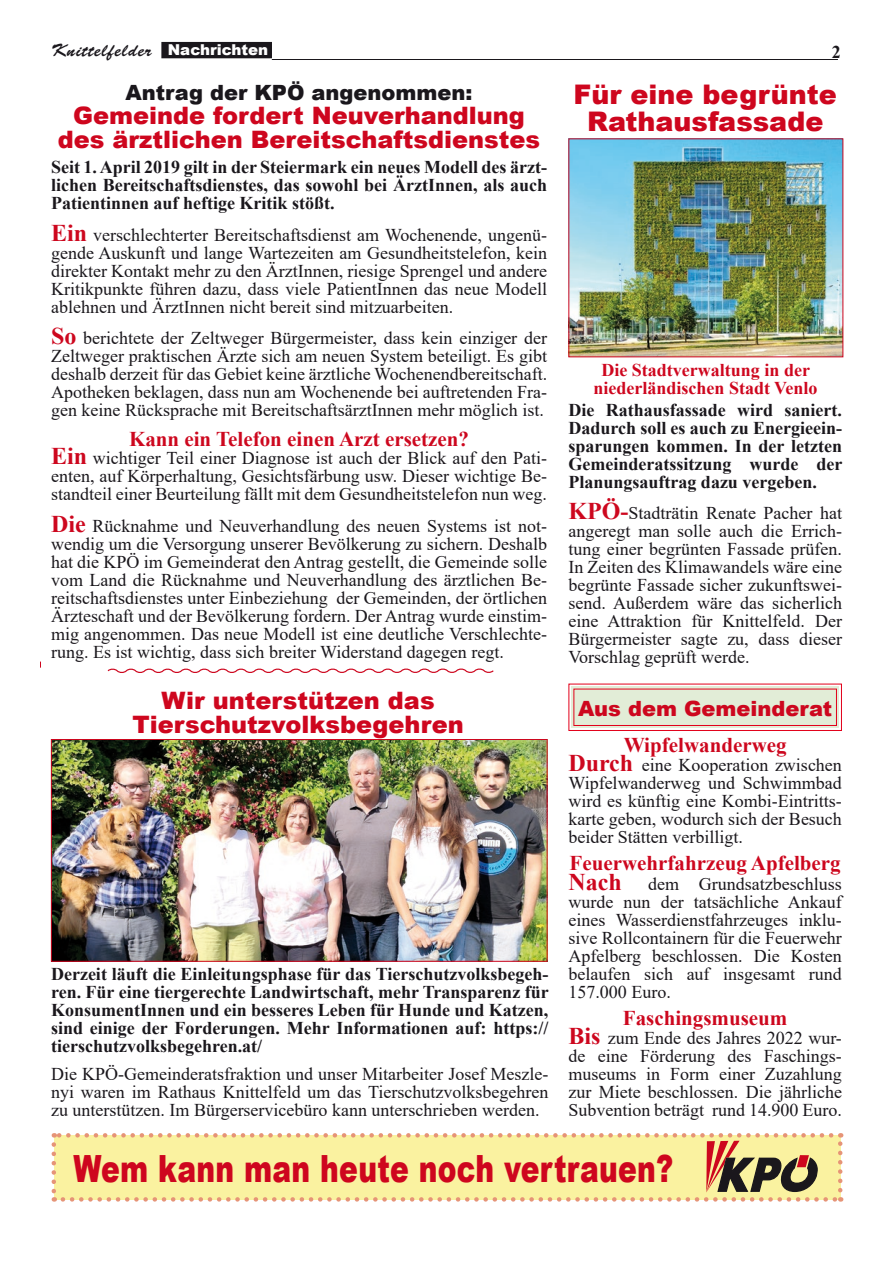
<style>
.page{position:relative;width:893px;height:1263px;background:#fff}
.page>*{position:absolute;margin:0;border:0;box-sizing:border-box;transform-origin:0 0}
.t1{font:900 37.5px "Arial";letter-spacing:.01em;color:#ce061e;scale:.75 1}
.t2{font:900 27px "Arial";color:#ce061e}
.t3{font:900 24px/24px "Arial";color:#ce061e;text-align:center}
.t4{font:700 21px "Times New Roman";color:#cd071e}
.t5{font:900 21px "Arial";color:#1a171c}
.t6{font:900 21px "Arial";color:#cd071e}
.t7{font:18px/18px "Times New Roman";color:#1a171c;text-align:justify}
.t8{font:700 18px/18px "Times New Roman";color:#1a171c;text-align:justify}
.t9{font:700 18px "Times New Roman";color:#ce061e}
.t10{font:18px "Brush Script Std";letter-spacing:.05em;color:#1a171c}
.t11{font:900 15px "Arial";color:#fff}
.s1{font-weight:700;font-size:24px;color:#cd071e}
</style>
<div class="page">
<div style="left:162px;top:42px;width:109px;height:16px;background:#1a171c"></div>
<hr style="left:272px;top:59px;width:566px;height:1px;background:#1a171c">
<svg style="left:52px;top:1133px;width:790px;height:68px;background:#f0e29a"></svg>
<img style="left:53px;top:741px;width:492px;height:219px">
<div style="left:51px;top:739px;width:496px;height:223px;border:1px solid #ce061e"></div>
<svg style="left:107px;top:668px;width:387px;height:5px"></svg>
<img style="left:570px;top:140px;width:271px;height:215px">
<svg style="left:568px;top:683px;width:274px;height:48px;background:#e5e2d1"></svg>
<div style="left:573px;top:688px;width:264px;height:38px;border:1px solid #e2001a"></div>
<p class="t10" style="left:51px;top:40px;width:102px">Knittelfelder</p>
<p class="t8" style="left:832px;top:42px;width:10px">2</p>
<p class="t11" style="left:168px;top:39px;width:102px">Nachrichten</p>
<p class="t5" style="left:125px;top:78px;width:349px">Antrag der KPÖ angenommen:</p>
<p class="t3" style="left:58px;top:103px;width:484px">Gemeinde fordert Neuverhandlung des ärztlichen Bereitschaftsdienstes</p>
<p class="t8" style="left:51px;top:158px;width:498px">Seit 1. April 2019 gilt in der Steiermark ein neues Modell des ärzt&shy;lichen Bereitschaftsdienstes, das sowohl bei ÄrztInnen, als auch Patientinnen auf heftige Kritik stößt.</p>
<p class="t7" style="left:51px;top:225px;width:498px"><span class="s1">Ein</span> verschlechterter Bereitschaftsdienst am Wochenende, ungenü&shy;gende Auskunft und lange Wartezeiten am Gesundheitstelefon, kein direkter Kontakt mehr zu den ÄrztInnen, riesige Sprengel und andere Kritikpunkte führen dazu, dass viele PatientInnen das neue Modell ablehnen und ÄrztInnen nicht bereit sind mitzuarbeiten.</p>
<p class="t7" style="left:51px;top:329px;width:498px"><span class="s1">So</span> berichtete der Zeltweger Bürgermeister, dass kein einziger der Zeltweger praktischen Ärzte sich am neuen System beteiligt. Es gibt deshalb derzeit für das Gebiet keine ärztliche Wochenendbereitschaft.<br>Apotheken beklagen, dass nun am Wochenende bei auftretenden Fra&shy;gen keine Rücksprache mit BereitschaftsärztInnen mehr möglich ist.</p>
<p class="t4" style="left:129px;top:424px;width:342px">Kann ein Telefon einen Arzt ersetzen?</p>
<p class="t7" style="left:51px;top:449px;width:498px"><span class="s1">Ein</span> wichtiger Teil einer Diagnose ist auch der Blick auf den Pati&shy;enten, auf Körperhaltung, Gesichtsfärbung usw. Dieser wichtige Be&shy;standteil einer Beurteilung fällt mit dem Gesundheitstelefon nun weg.</p>
<p class="t7" style="left:51px;top:516px;width:498px"><span class="s1">Die</span> Rücknahme und Neuverhandlung des neuen Systems ist not&shy;wendig um die Versorgung unserer Bevölkerung zu sichern. Deshalb hat die KPÖ im Gemeinderat den Antrag gestellt, die Gemeinde solle vom Land die Rücknahme und Neuverhandlung des ärztlichen Be&shy;reitschaftsdienstes unter Einbeziehung der Gemeinden, der örtlichen Ärzteschaft und der Bevölkerung fordern. Der Antrag wurde einstim&shy;mig angenommen. Das neue Modell ist eine deutliche Verschlechte&shy;rung. Es ist wichtig, dass sich breiter Widerstand dagegen regt.</p>
<p class="t3" style="left:161px;top:687px;width:275px">Wir unterstützen das</p>
<p class="t3" style="left:132px;top:711px;width:333px">Tierschutzvolksbegehren</p>
<p class="t8" style="left:51px;top:964px;width:499px">Derzeit läuft die Einleitungsphase für das Tierschutzvolksbegeh&shy;ren. Für eine tiergerechte Landwirtschaft, mehr Transparenz für KonsumentInnen und ein besseres Leben für Hunde und Katzen, sind einige der Forderungen. Mehr Informationen auf: https:// tierschutzvolksbegehren.at/</p>
<p class="t7" style="left:51px;top:1064px;width:499px">Die KPÖ-Gemeinderatsfraktion und unser Mitarbeiter Josef Meszle&shy;nyi waren im Rathaus Knittelfeld um das Tierschutzvolksbegehren zu unterstützen. Im Bürgerservicebüro kann unterschrieben werden.</p>
<p class="t2" style="left:574px;top:75px;width:265px">Für eine begrünte</p>
<p class="t2" style="left:587px;top:102px;width:238px">Rathausfassade</p>
<p class="t9" style="left:601px;top:357px;width:210px">Die Stadtverwaltung in der</p>
<p class="t9" style="left:593px;top:375px;width:226px">niederländischen Stadt Venlo</p>
<p class="t8" style="left:568px;top:400px;width:275px">Die Rathausfassade wird saniert.<br>Dadurch soll es auch zu Energieein&shy;sparungen kommen. In der letzten Gemeinderatssitzung wurde der Planungsauftrag dazu vergeben.</p>
<p class="t7" style="left:568px;top:503px;width:275px"><span class="s1">KPÖ-</span>Stadträtin Renate Pacher hat angeregt man solle auch die Errich&shy;tung einer begrünten Fassade prüfen.<br>In Zeiten des Klimawandels wäre eine begrünte Fassade sicher zukunftswei&shy;send. Außerdem wäre das sicherlich eine Attraktion für Knittelfeld. Der Bürgermeister sagte zu, dass dieser Vorschlag geprüft werde.</p>
<p class="t6" style="left:578px;top:693px;width:256px">Aus dem Gemeinderat</p>
<p class="t4" style="left:624px;top:730px;width:164px">Wipfelwanderweg</p>
<p class="t7" style="left:568px;top:756px;width:275px"><span class="s1">Durch</span> eine Kooperation zwischen Wipfelwanderweg und Schwimmbad wird es künftig eine Kombi-Eintritts&shy;karte geben, wodurch sich der Besuch beider Stätten verbilligt.</p>
<p class="t4" style="left:570px;top:848px;width:273px">Feuerwehrfahrzeug Apfelberg</p>
<p class="t7" style="left:568px;top:874px;width:275px"><span class="s1">Nach</span> dem Grundsatzbeschluss wurde nun der tatsächliche Ankauf eines Wasserdienstfahrzeuges inklu&shy;sive Rollcontainern für die Feuerwehr Apfelberg beschlossen. Die Kosten belaufen sich auf insgesamt rund 157.000 Euro.</p>
<p class="t4" style="left:623px;top:1003px;width:166px">Faschingsmuseum</p>
<p class="t7" style="left:568px;top:1029px;width:275px"><span class="s1">Bis</span> zum Ende des Jahres 2022 wur&shy;de eine Förderung des Faschings&shy;museums in Form einer Zuzahlung zur Miete beschlossen. Die jährliche Subvention beträgt rund 14.900 Euro.</p>
<p class="t1" style="left:74px;top:1142px;width:801px">Wem kann man heute noch vertrauen?</p>
</div>
